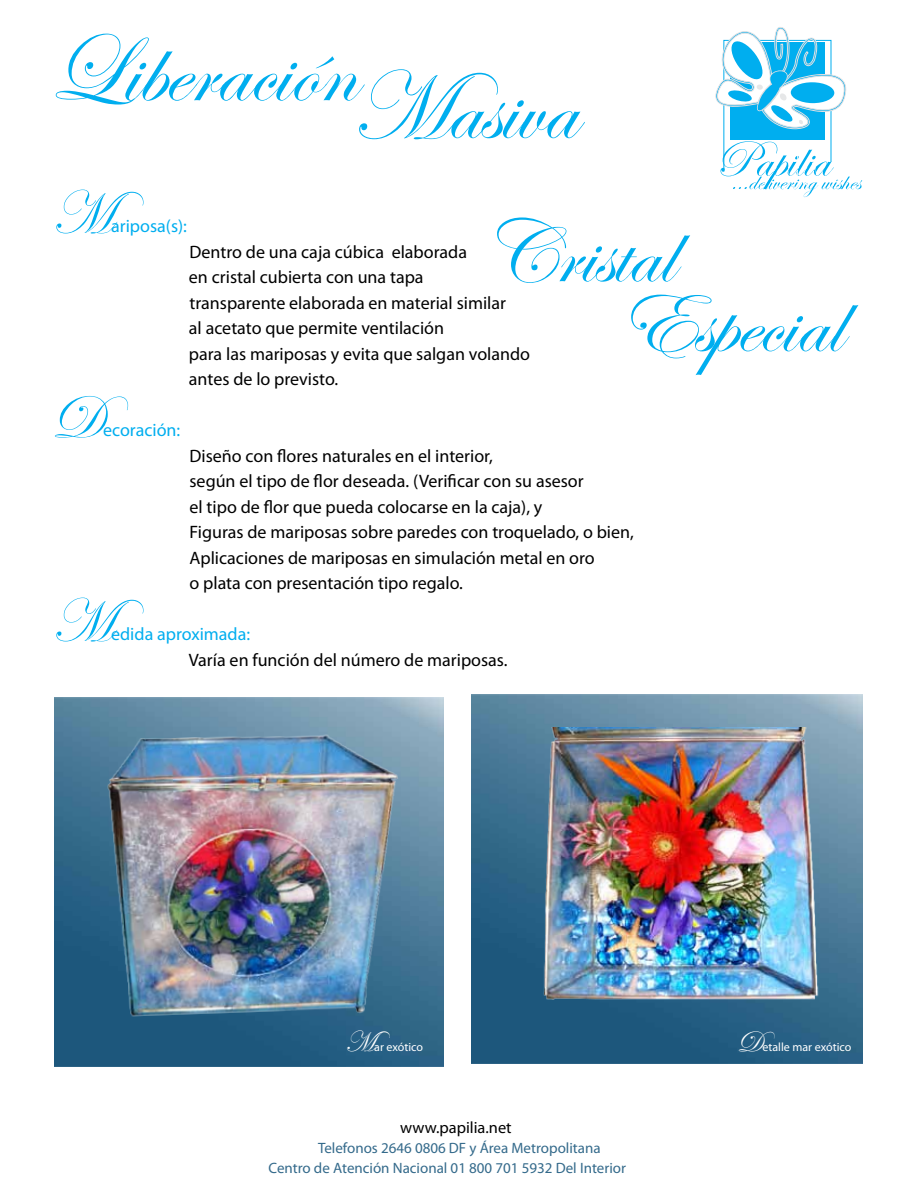
<style>
.page{position:relative;width:918px;height:1188px;background:#fff}
.page>*{position:absolute;margin:0;border:0;box-sizing:border-box;transform-origin:0 0}
.t1{font:97.95px "Edwardian Script ITC";color:#00aeef}
.t2{font:91.2px/69.8px "Edwardian Script ITC";color:#00aeef}
.t3{font:61.5px "Edwardian Script ITC";color:#00aeef}
.t4{font:30px "Edwardian Script ITC";color:#fff}
.t5{font:18px/25.5px "Myriad Pro";color:#000}
.t6{font:18px "Myriad Pro";color:#00aeef}
.t7{font:16.35px "Myriad Pro";color:#000}
.t8{font:15px/20.1px "Myriad Pro";color:#346a8b}
.t9{font:12px "Myriad Pro";color:#fff}
</style>
<div class="page">
<svg style="left:715px;top:27px;width:147px;height:170px"></svg>
<img style="left:54px;top:698px;width:390px;height:368px">
<img style="left:54px;top:716px;width:358px;height:322px">
<img style="left:471px;top:695px;width:391px;height:368px">
<img style="left:518px;top:728px;width:325px;height:274px">
<h1 class="t1" style="left:47px;top:16px;width:530px">LiberaciónMasiva</h1>
<h3 class="t3" style="left:51px;top:180px;width:94px">M</h3>
<h2 class="t2" style="left:617px;top:222px;width:226px;text-indent:-136px">Cristal<br>Especial</h2>
<p class="t6" style="left:111px;top:215px;width:77px">ariposa(s):</p>
<p class="t5" style="left:189px;top:239px;width:343px">Dentro de una caja cúbica elaborada<br>en cristal cubierta con una tapa<br>transparente elaborada en material similar<br>al acetato que permite ventilación<br>para las mariposas y evita que salgan volando antes de lo previsto.</p>
<h3 class="t3" style="left:51px;top:384px;width:54px">D</h3>
<p class="t6" style="left:103px;top:419px;width:79px">ecoración:</p>
<p class="t5" style="left:190px;top:443px;width:446px">Diseño con flores naturales en el interior,<br>según el tipo de flor deseada. (Verificar con su asesor<br>el tipo de flor que pueda colocarse en la caja), y<br>Figuras de mariposas sobre paredes con troquelado, o bien, Aplicaciones de mariposas en simulación metal en oro<br>o plata con presentación tipo regalo.</p>
<h3 class="t3" style="left:51px;top:588px;width:94px">M</h3>
<p class="t6" style="left:111px;top:623px;width:141px">edida aproximada:</p>
<p class="t5" style="left:189px;top:647px;width:320px">Varía en función del número de mariposas.</p>
<h3 class="t4" style="left:345px;top:1026px;width:47px">M</h3>
<p class="t9" style="left:374px;top:1040px;width:50px">ar exótico</p>
<h3 class="t4" style="left:737px;top:1026px;width:27px">D</h3>
<p class="t9" style="left:763px;top:1040px;width:90px">etalle mar exótico</p>
<p class="t7" style="left:400px;top:1117px;width:113px">www.papilia.net</p>
<p class="t8" style="left:268px;top:1137px;width:359px;text-indent:50px">Telefonos 2646 0806 DF y Área Metropolitana<br>Centro de Atención Nacional 01 800 701 5932 Del Interior</p>
</div>
